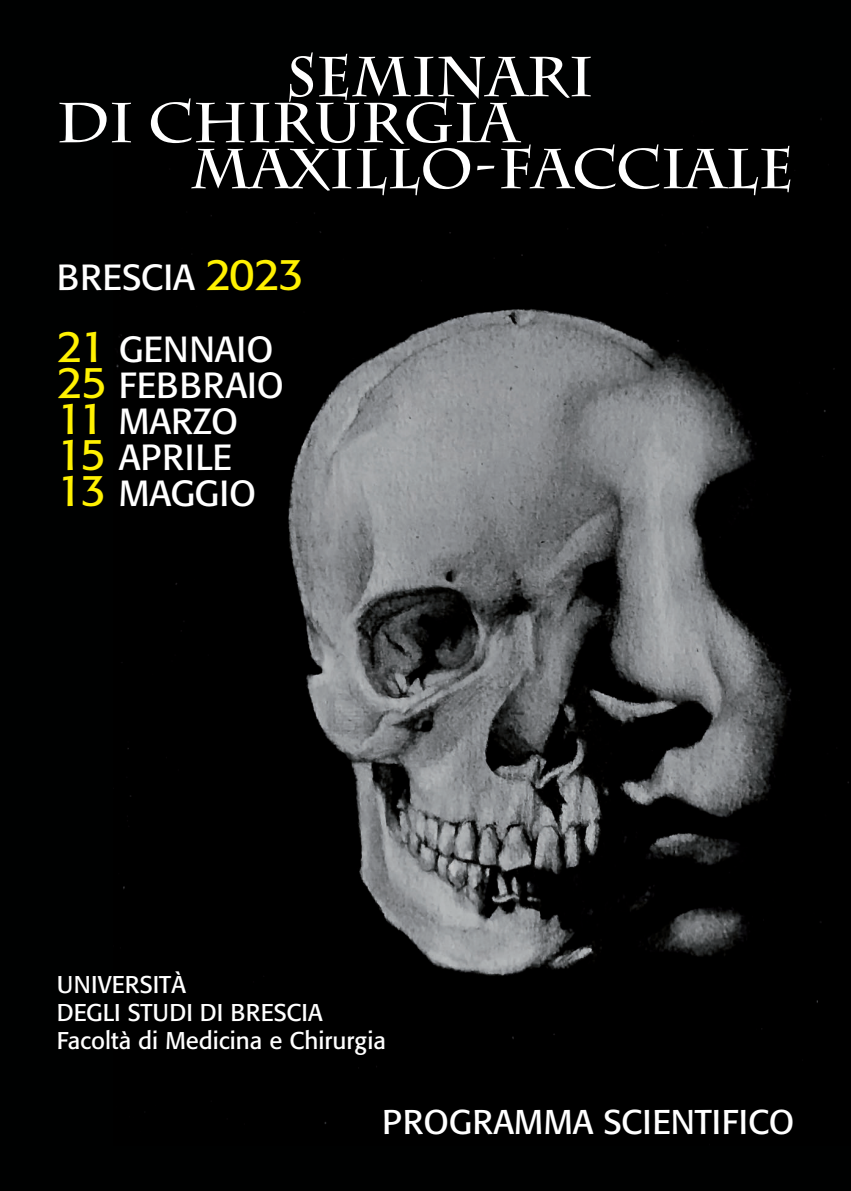
<style>
.page{position:relative;width:851px;height:1191px;background:#fff}
.page>*{position:absolute;margin:0;border:0;box-sizing:border-box;transform-origin:0 0}
.t1{font:700 56px "Charlemagne Std";color:#fff}
.t2{font:36px "Formata";color:#fff}
.t3{font:36px "Formata";letter-spacing:.02em;color:#fff}
.t4{font:34px "Formata";color:#fff}
.t5{font:24px "Formata";color:#fff}
.s1{font-size:44px;color:#fff101}
</style>
<div class="page">
<div style="left:0;top:0;width:850px;height:1191px;background:#000101"></div>
<img style="left:116px;top:118px;width:733px;height:1006px">
<p class="t1" style="left:285px;top:44px;width:309px">SEMINARI</p>
<p class="t1" style="left:57px;top:90px;width:463px">DI CHIRURGIA</p>
<p class="t1" style="left:191px;top:136px;width:604px">MAXILLO-FACCIALE</p>
<p class="t2" style="left:57px;top:255px;width:248px">BRESCIA <span class="s1">2023</span></p>
<p class="t2" style="left:57px;top:327px;width:218px"><span class="s1">21</span> GENNAIO</p>
<p class="t3" style="left:57px;top:363px;width:229px"><span class="s1">25</span> FEBBRAIO</p>
<p class="t2" style="left:57px;top:399px;width:183px"><span class="s1">11</span> MARZO</p>
<p class="t2" style="left:57px;top:435px;width:177px"><span class="s1">15</span> APRILE</p>
<p class="t2" style="left:57px;top:471px;width:201px"><span class="s1">13</span> MAGGIO</p>
<p class="t5" style="left:57px;top:969px;width:131px">UNIVERSITÀ</p>
<p class="t5" style="left:57px;top:997px;width:267px">DEGLI STUDI DI BRESCIA</p>
<p class="t5" style="left:57px;top:1025px;width:331px">Facoltà di Medicina e Chirurgia</p>
<p class="t4" style="left:382px;top:1101px;width:413px">PROGRAMMA SCIENTIFICO</p>
</div>
